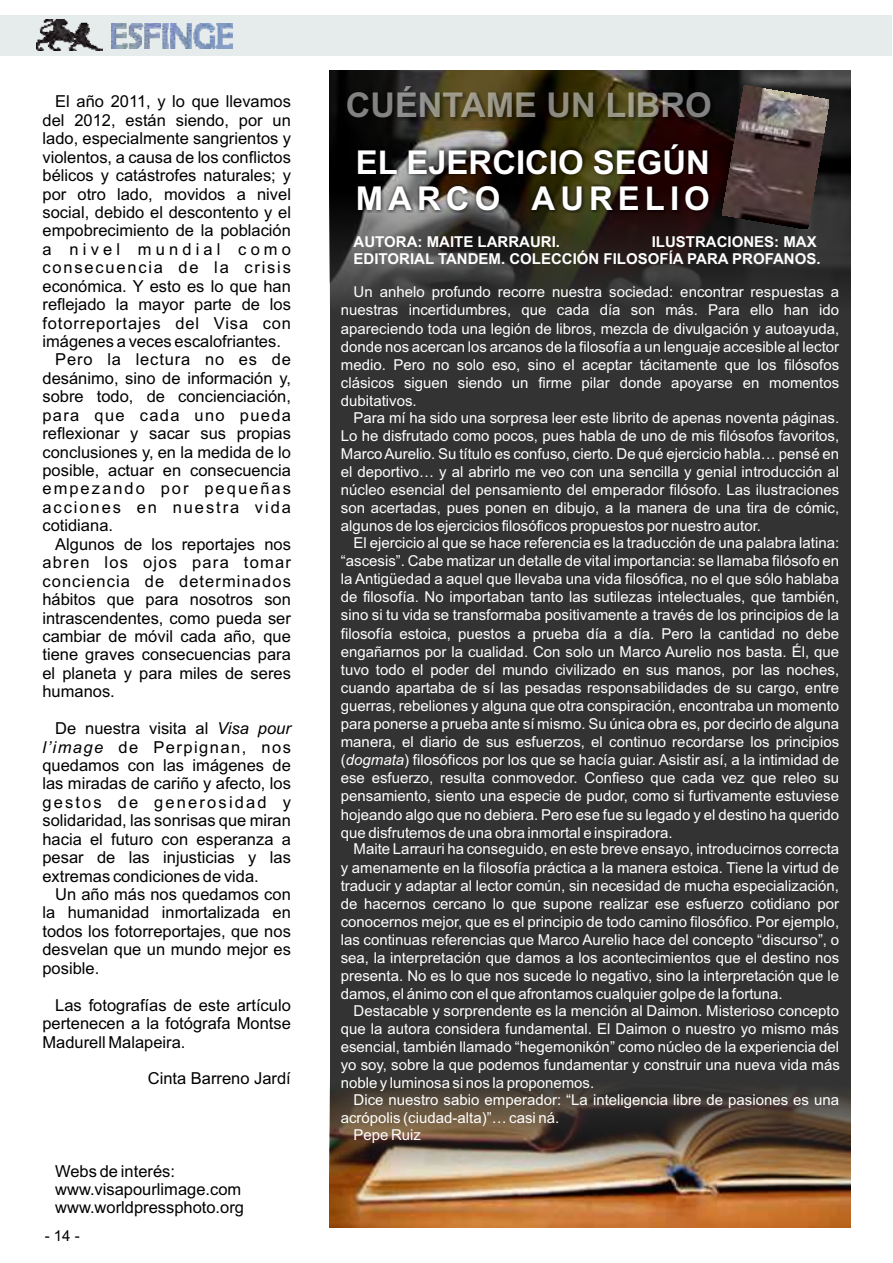
<style>
.page{position:relative;width:893px;height:1263px;background:#fff}
.page>*{position:absolute;margin:0;border:0;box-sizing:border-box;transform-origin:0 0}
.t1{font:700 34.2px "Arial";color:rgb(255 255 255/.5)}
.t2{font:700 32.85px/36.8px "Arial";color:#fff}
.t3{font:16.5px/18.5px "Arial";color:#000;text-align:justify}
.t4{font:16.5px "Arial";letter-spacing:.05em;color:#000}
.t5{font:16.5px "Arial";letter-spacing:.065em;color:#000}
.t6{font:16.5px "Arial";letter-spacing:.11em;color:#000}
.t7{font:16.5px "Arial";letter-spacing:.115em;color:#000}
.t8{font:16.5px "Arial";letter-spacing:.075em;color:#000}
.t9{font:16.5px "Arial";letter-spacing:.125em;color:#000}
.t10{font:16.5px "Arial";letter-spacing:.055em;color:#000}
.t11{font:16.5px "Arial";letter-spacing:.08em;color:#000}
.t12{font:16.5px "Arial";letter-spacing:.25em;color:#000}
.t13{font:15px/18.1px "Arial";color:#fff;text-align:justify}
.t14{font:700 15px/16.8px "Arial";color:#fff;text-align:right}
.t15{font:15px "Arial";color:#000}
.s1{font-style:italic}
</style>
<div class="page">
<div style="left:330px;top:74px;width:520px;height:1154px;background:#333"></div>
<div style="left:0;top:15px;width:892px;height:41px;background:#e6ebeb"></div>
<img style="left:111px;top:24px;width:122px;height:24px">
<img style="left:36px;top:19px;width:66px;height:32px">
<img style="left:330px;top:1085px;width:520px;height:143px">
<img style="left:330px;top:71px;width:520px;height:231px">
<div style="left:345px;top:85px;width:370px;height:36px;background:#000;opacity:.49"></div>
<div style="left:353px;top:141px;width:358px;height:72px;background:#000;opacity:.78"></div>
<img style="left:722px;top:86px;width:107px;height:143px">
<p class="t3" style="left:55px;top:94px;width:237px">El año 2011, y lo que llevamos</p>
<p class="t3" style="left:43px;top:112px;width:250px">del 2012, están siendo, por un</p>
<p class="t3" style="left:43px;top:131px;width:250px">lado, especialmente sangrientos y</p>
<p class="t3" style="left:43px;top:149px;width:250px">violentos, a causa de los conflictos</p>
<p class="t3" style="left:43px;top:168px;width:250px">bélicos y catástrofes naturales; y</p>
<p class="t3" style="left:43px;top:186px;width:250px">por otro lado, movidos a nivel</p>
<p class="t3" style="left:43px;top:204px;width:250px">social, debido el descontento y el</p>
<p class="t3" style="left:43px;top:223px;width:250px">empobrecimiento de la población</p>
<p class="t12" style="left:43px;top:243px;width:250px">a nivel mundial como</p>
<p class="t6" style="left:43px;top:261px;width:250px">consecuencia de la crisis</p>
<p class="t3" style="left:43px;top:278px;width:250px">económica. Y esto es lo que han</p>
<p class="t3" style="left:43px;top:297px;width:250px">reflejado la mayor parte de los</p>
<p class="t4" style="left:43px;top:316px;width:250px">fotorreportajes del Visa con</p>
<p class="t3" style="left:42px;top:333px;width:240px">imágenes a veces escalofriantes.</p>
<p class="t10" style="left:55px;top:353px;width:237px">Pero la lectura no es de</p>
<p class="t3" style="left:42px;top:370px;width:250px">desánimo, sino de información y,</p>
<p class="t3" style="left:42px;top:389px;width:250px">sobre todo, de concienciación,</p>
<p class="t11" style="left:42px;top:409px;width:250px">para que cada uno pueda</p>
<p class="t3" style="left:42px;top:426px;width:250px">reflexionar y sacar sus propias</p>
<p class="t3" style="left:42px;top:444px;width:250px">conclusiones y, en la medida de lo</p>
<p class="t3" style="left:42px;top:462px;width:250px">posible, actuar en consecuencia</p>
<p class="t9" style="left:42px;top:482px;width:250px">empezando por pequeñas</p>
<p class="t7" style="left:42px;top:501px;width:250px">acciones en nuestra vida</p>
<p class="t3" style="left:42px;top:518px;width:72px">cotidiana.</p>
<p class="t3" style="left:55px;top:536px;width:237px">Algunos de los reportajes nos</p>
<p class="t8" style="left:42px;top:556px;width:250px">abren los ojos para tomar</p>
<p class="t5" style="left:42px;top:575px;width:250px">conciencia de determinados</p>
<p class="t3" style="left:42px;top:591px;width:250px">hábitos que para nosotros son</p>
<p class="t3" style="left:42px;top:610px;width:250px">intrascendentes, como pueda ser</p>
<p class="t3" style="left:42px;top:628px;width:250px">cambiar de móvil cada año, que</p>
<p class="t3" style="left:42px;top:647px;width:250px">tiene graves consecuencias para</p>
<p class="t3" style="left:42px;top:665px;width:250px">el planeta y para miles de seres</p>
<p class="t3" style="left:42px;top:684px;width:74px">humanos.</p>
<p class="t3" style="left:42px;top:721px;width:250px;text-indent:13px">De nuestra visita al <span class="s1">Visa pour l’image</span> de Perpignan, nos quedamos con las imágenes de las miradas de cariño y afecto, los gestos de generosidad y solidaridad, las sonrisas que miran hacia el futuro con esperanza a pesar de las injusticias y las extremas condiciones de vida.</p>
<p class="t3" style="left:42px;top:886px;width:250px;text-indent:13px">Un año más nos quedamos con la humanidad inmortalizada en todos los fotorreportajes, que nos desvelan que un mundo mejor es posible.</p>
<p class="t3" style="left:42px;top:997px;width:250px;text-indent:13px">Las fotografías de este artículo pertenecen a la fotógrafa Montse Madurell Malapeira.</p>
<p class="t3" style="left:148px;top:1071px;width:145px">Cinta Barreno Jardí</p>
<p class="t3" style="left:55px;top:1163px;width:190px;text-align:left">Webs de interés: www.visapourlimage.com www.worldpressphoto.org</p>
<p class="t15" style="left:45px;top:1230px;width:37px">- 14 -</p>
<h1 class="t1" style="left:346px;top:92px;width:368px">CUÉNTAME UN LIBRO</h1>
<h2 class="t2" style="left:356px;top:147px;width:355px">EL EJERCICIO SEGÚN<br>MARCO AURELIO</h2>
<p class="t14" style="left:354px;top:235px;width:208px">AUTORA: MAITE LARRAURI.</p>
<p class="t14" style="left:354px;top:235px;width:468px">ILUSTRACIONES: MAX<br>EDITORIAL TANDEM. COLECCIÓN FILOSOFÍA PARA PROFANOS.</p>
<p class="t13" style="left:341px;top:284px;width:500px;text-indent:13px">Un anhelo profundo recorre nuestra sociedad: encontrar respuestas a nuestras incertidumbres, que cada día son más. Para ello han ido apareciendo toda una legión de libros, mezcla de divulgación y autoayuda, donde nos acercan los arcanos de la filosofía a un lenguaje accesible al lector medio. Pero no solo eso, sino el aceptar tácitamente que los filósofos clásicos siguen siendo un firme pilar donde apoyarse en momentos dubitativos.</p>
<p class="t13" style="left:341px;top:410px;width:500px;text-indent:13px">Para mí ha sido una sorpresa leer este librito de apenas noventa páginas.<br>Lo he disfrutado como pocos, pues habla de uno de mis filósofos favoritos, Marco Aurelio. Su título es confuso, cierto. De qué ejercicio habla… pensé en el deportivo… y al abrirlo me veo con una sencilla y genial introducción al núcleo esencial del pensamiento del emperador filósofo. Las ilustraciones son acertadas, pues ponen en dibujo, a la manera de una tira de cómic, algunos de los ejercicios filosóficos propuestos por nuestro autor.</p>
<p class="t13" style="left:341px;top:535px;width:500px;text-indent:13px">El ejercicio al que se hace referencia es la traducción de una palabra latina: “ascesis”. Cabe matizar un detalle de vital importancia: se llamaba filósofo en la Antigüedad a aquel que llevaba una vida filosófica, no el que sólo hablaba de filosofía. No importaban tanto las sutilezas intelectuales, que también, sino si tu vida se transformaba positivamente a través de los principios de la filosofía estoica, puestos a prueba día a día. Pero la cantidad no debe engañarnos por la cualidad. Con solo un Marco Aurelio nos basta. Él, que tuvo todo el poder del mundo civilizado en sus manos, por las noches, cuando apartaba de sí las pesadas responsabilidades de su cargo, entre guerras, rebeliones y alguna que otra conspiración, encontraba un momento para ponerse a prueba ante sí mismo. Su única obra es, por decirlo de alguna manera, el diario de sus esfuerzos, el continuo recordarse los principios (<span class="s1">dogmata</span>) filosóficos por los que se hacía guiar. Asistir así, a la intimidad de ese esfuerzo, resulta conmovedor. Confieso que cada vez que releo su pensamiento, siento una especie de pudor, como si furtivamente estuviese hojeando algo que no debiera. Pero ese fue su legado y el destino ha querido que disfrutemos de una obra inmortal e inspiradora.</p>
<p class="t13" style="left:341px;top:841px;width:500px;text-indent:13px">Maite Larrauri ha conseguido, en este breve ensayo, introducirnos correcta y amenamente en la filosofía práctica a la manera estoica. Tiene la virtud de traducir y adaptar al lector común, sin necesidad de mucha especialización, de hacernos cercano lo que supone realizar ese esfuerzo cotidiano por conocernos mejor, que es el principio de todo camino filosófico. Por ejemplo, las continuas referencias que Marco Aurelio hace del concepto “discurso”, o sea, la interpretación que damos a los acontecimientos que el destino nos presenta. No es lo que nos sucede lo negativo, sino la interpretación que le damos, el ánimo con el que afrontamos cualquier golpe de la fortuna.</p>
<p class="t13" style="left:341px;top:1003px;width:501px;text-indent:13px">Destacable y sorprendente es la mención al Daimon. Misterioso concepto que la autora considera fundamental. El Daimon o nuestro yo mismo más esencial, también llamado “hegemonikón” como núcleo de la experiencia del yo soy, sobre la que podemos fundamentar y construir una nueva vida más noble y luminosa si nos la proponemos.</p>
<p class="t13" style="left:354px;top:1092px;width:487px">Dice nuestro sabio emperador: “La inteligencia libre de pasiones es una</p>
<p class="t13" style="left:341px;top:1110px;width:220px">acrópolis (ciudad-alta)”… casi ná.</p>
<p class="t13" style="left:354px;top:1127px;width:69px">Pepe Ruiz</p>
</div>
